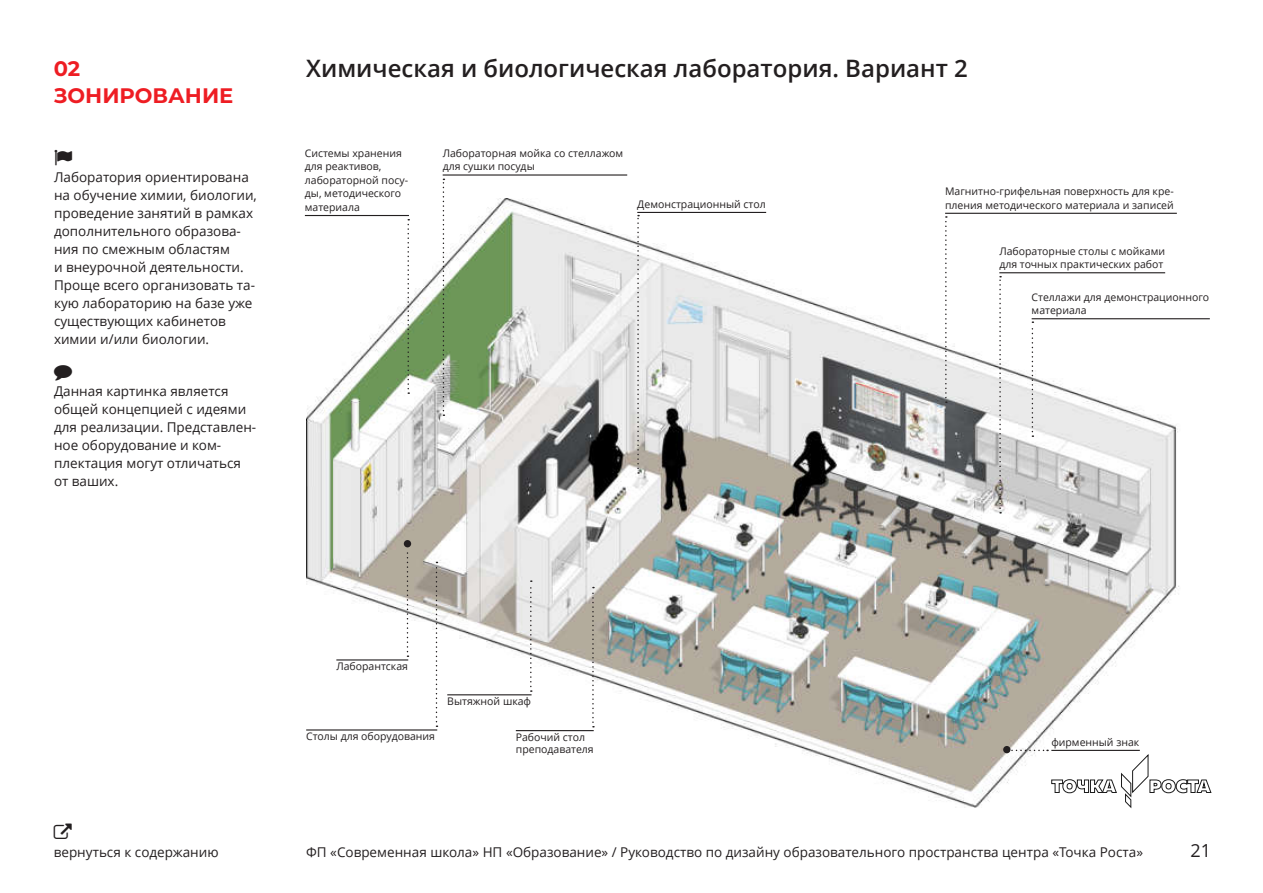
<style>
.page{position:relative;width:1263px;height:893px;background:#fff}
.page>*{position:absolute;margin:0;border:0;box-sizing:border-box;transform-origin:0 0}
.t1{font:600 24px "Open Sans";color:#231f20}
.t2{font:700 21px/27px "Montserrat";color:#ee1d23}
.t3{font:18px "Open Sans";color:#231f20}
.t4{font:13.5px/18px "Open Sans";color:#231f20}
.t5{font:10.5px/13.5px "Open Sans";color:#231f20}
</style>
<div class="page">
<img style="left:306px;top:198px;width:887px;height:610px">
<svg style="left:999px;top:276px;width:2px;height:238px"></svg>
<svg style="left:1032px;top:321px;width:1px;height:116px"></svg>
<svg style="left:945px;top:216px;width:2px;height:187px"></svg>
<svg style="left:637px;top:215px;width:2px;height:259px"></svg>
<svg style="left:530px;top:580px;width:2px;height:112px"></svg>
<svg style="left:443px;top:179px;width:1px;height:237px"></svg>
<svg style="left:436px;top:562px;width:1px;height:165px"></svg>
<svg style="left:407px;top:219px;width:2px;height:175px"></svg>
<svg style="left:407px;top:547px;width:1px;height:110px"></svg>
<hr style="left:999px;top:272px;width:166px;height:1px;background:#231f20">
<hr style="left:1032px;top:318px;width:178px;height:1px;background:#231f20">
<hr style="left:945px;top:213px;width:232px;height:1px;background:#231f20">
<hr style="left:443px;top:174px;width:184px;height:2px;background:#231f20">
<hr style="left:305px;top:215px;width:104px;height:1px;background:#231f20">
<hr style="left:637px;top:212px;width:129px;height:1px;background:#231f20">
<hr style="left:447px;top:694px;width:84px;height:1px;background:#231f20">
<hr style="left:306px;top:729px;width:131px;height:1px;background:#231f20">
<hr style="left:336px;top:659px;width:72px;height:1px;background:#231f20">
<div style="left:404px;top:540px;width:7px;height:7px;background:#231f20;border-radius:50%"></div>
<div style="left:1003px;top:746px;width:7px;height:7px;background:#231f20;border-radius:50%"></div>
<svg style="left:1007px;top:750px;width:205px;height:59px"></svg>
<svg style="left:592px;top:587px;width:2px;height:140px"></svg>
<hr style="left:516px;top:730px;width:78px;height:1px;background:#231f20">
<h2 class="t2" style="left:54px;top:56px;width:181px">02<br>ЗОНИРОВАНИЕ</h2>
<p class="t4" style="left:54px;top:168px;width:204px">Лаборатория ориентирована на обучение химии, биологии, проведение занятий в рамках дополнительного образова&shy;ния по смежным областям<br>и внеурочной деятельности.<br>Проще всего организовать та&shy;кую лабораторию на базе уже сущеcтвующих кабинетов химии и/или биологии.</p>
<p class="t4" style="left:54px;top:382px;width:204px">Данная картинка является общей концепцией с идеями для реализации. Представлен&shy;ное оборудование и ком&shy;плектация могут отличаться от ваших.</p>
<h1 class="t1" style="left:306px;top:51px;width:663px">Химическая и биологическая лаборатория. Вариант 2</h1>
<p class="t5" style="left:305px;top:146px;width:105px">Системы хранения для реактивов, лабораторной посу&shy;ды, методического материала</p>
<p class="t5" style="left:443px;top:146px;width:182px">Лабораторная мойка со стеллажом для сушки посуды</p>
<p class="t5" style="left:637px;top:197px;width:130px">Демонстрационный стол</p>
<p class="t5" style="left:945px;top:184px;width:230px">Магнитно-грифельная поверхность для кре&shy;пления методического материала и записей</p>
<p class="t5" style="left:999px;top:244px;width:167px">Лабораторные столы с мойками для точных практических работ</p>
<p class="t5" style="left:1032px;top:290px;width:179px">Стеллажи для демонстрационного материала</p>
<p class="t5" style="left:336px;top:659px;width:73px">Лаборантская</p>
<p class="t5" style="left:306px;top:729px;width:130px">Столы для оборудования</p>
<p class="t5" style="left:447px;top:694px;width:85px">Вытяжной шкаф</p>
<p class="t5" style="left:516px;top:731px;width:79px;line-height:12px">Рабочий стол преподавателя</p>
<p class="t5" style="left:1051px;top:735px;width:90px">фирменный знак</p>
<p class="t4" style="left:54px;top:842px;width:166px">вернуться к содержанию</p>
<p class="t4" style="left:306px;top:842px;width:838px">ФП «Современная школа» НП «Образование» / Руководство по дизайну образовательного пространства центра «Точка Роста»</p>
<h3 class="t3" style="left:1190px;top:840px;width:22px">21</h3>
</div>
